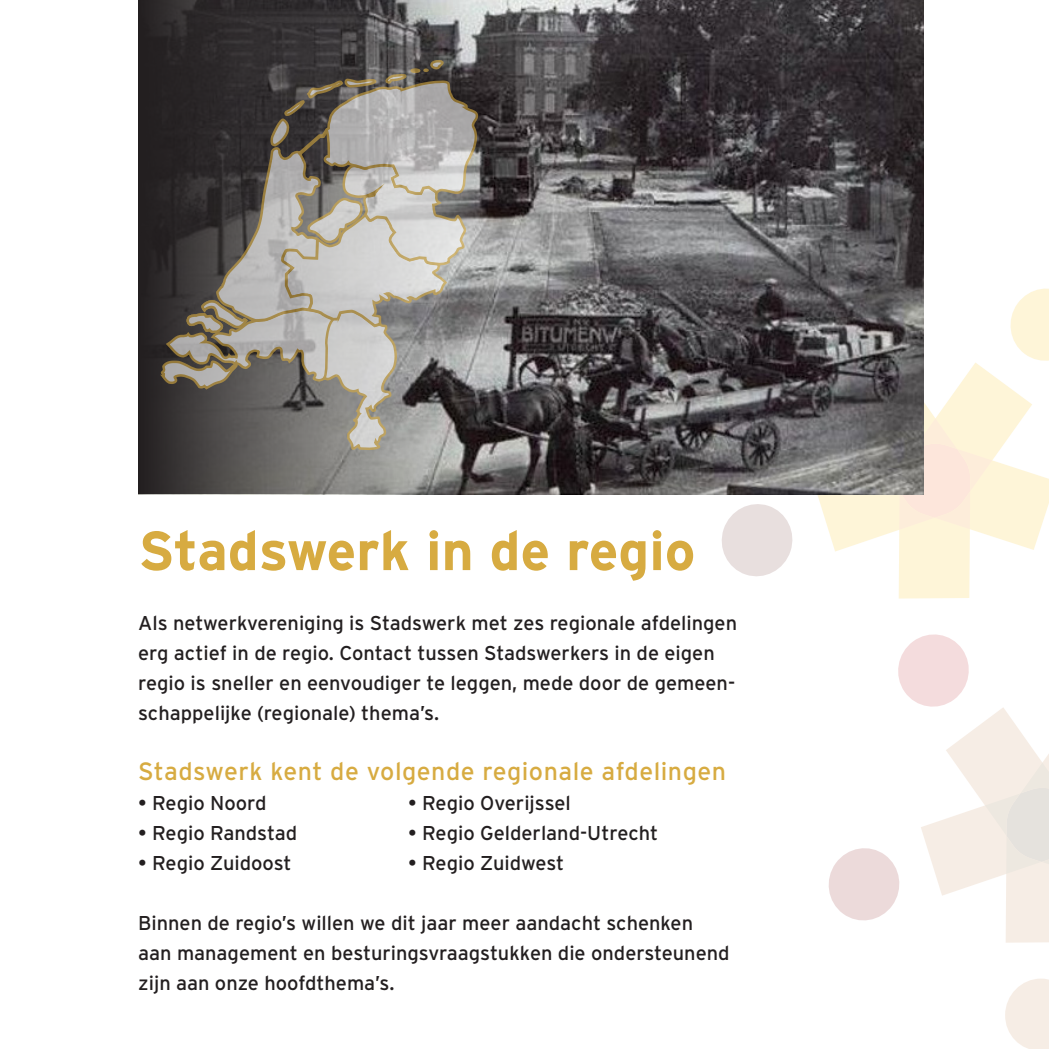
<style>
.page{position:relative;width:1049px;height:1049px;background:#fff}
.page>*{position:absolute;margin:0;border:0;box-sizing:border-box;transform-origin:0 0}
.t1{font:700 55px "Interstate";color:#d7ab41}
.t2{font:25px "Interstate";letter-spacing:.02em;color:#d7ab41}
.broodtekst{font:20px/30px "Interstate";color:#231f20}
</style>
<div class="page">
<svg style="left:676px;top:288px;width:373px;height:761px"></svg>
<img style="left:466px;top:0;width:458px;height:494px">
<svg style="left:138px;top:0;width:328px;height:494px;background:#4e4b4b"></svg>
<svg style="left:158px;top:58px;width:321px;height:393px;background:#817e79"></svg>
<p class="t1" style="left:138px;top:520px;width:559px">Stadswerk in de regio</p>
<p class="broodtekst" style="left:138px;top:608px;width:600px">Als netwerkvereniging is Stadswerk met zes regionale afdelingen erg actief in de regio. Contact tussen Stadswerkers in de eigen regio is sneller en eenvoudiger te leggen, mede door de gemeen&shy;schappelijke (regionale) thema’s.</p>
<p class="t2" style="left:138px;top:757px;width:589px">Stadswerk kent de volgende regionale afdelingen</p>
<p class="broodtekst" style="left:138px;top:788px;width:130px">• Regio Noord</p>
<p class="broodtekst" style="left:408px;top:788px;width:164px">• Regio Overijssel</p>
<p class="broodtekst" style="left:138px;top:818px;width:161px">• Regio Randstad</p>
<p class="broodtekst" style="left:408px;top:818px;width:251px">• Regio Gelderland-Utrecht</p>
<p class="broodtekst" style="left:138px;top:848px;width:155px">• Regio Zuidoost</p>
<p class="broodtekst" style="left:408px;top:848px;width:158px">• Regio Zuidwest</p>
<p class="broodtekst" style="left:138px;top:908px;width:593px">Binnen de regio’s willen we dit jaar meer aandacht schenken aan management en besturingsvraagstukken die ondersteunend zijn aan onze hoofdthema’s.</p>
</div>
